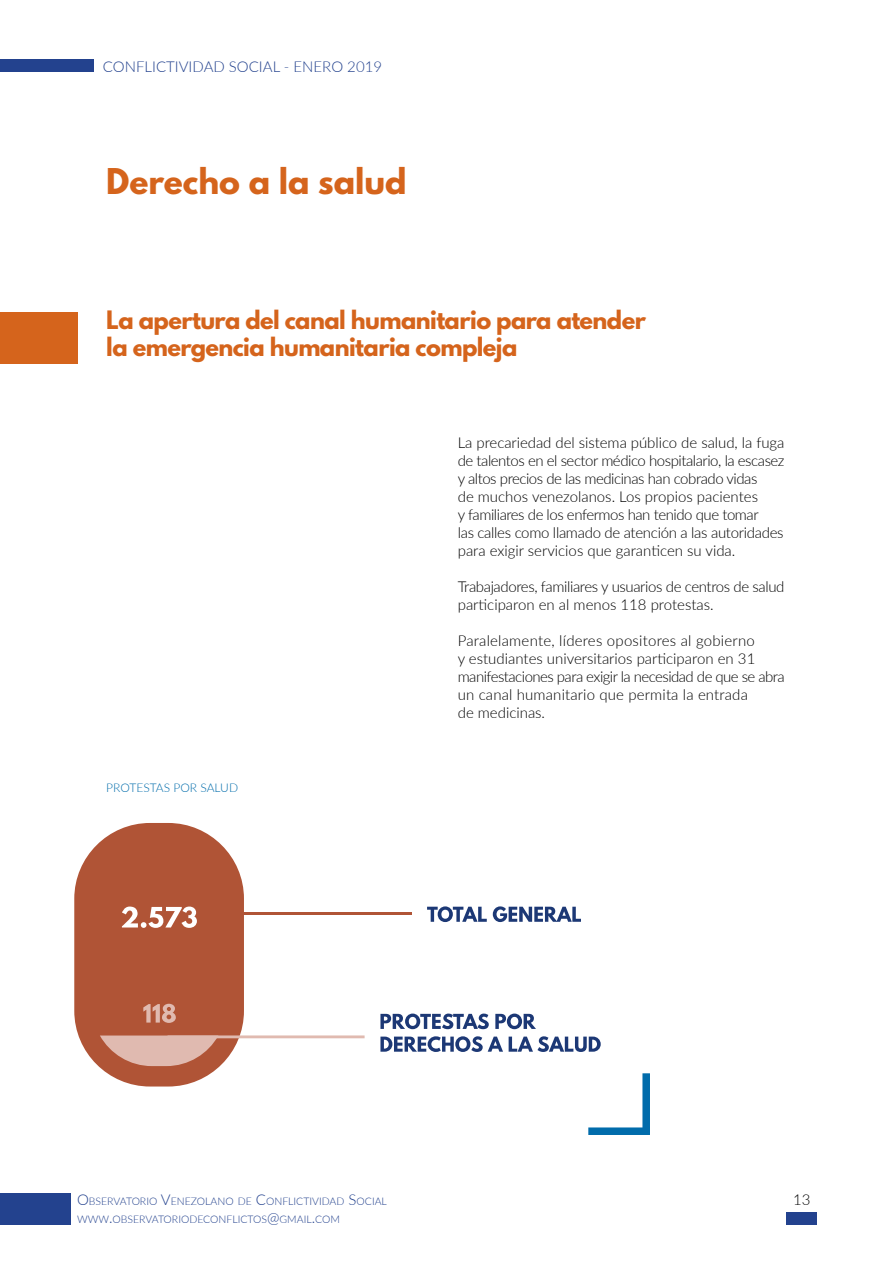
<style>
.page{position:relative;width:893px;height:1263px;background:#fff}
.page>*{position:absolute;margin:0;border:0;box-sizing:border-box;transform-origin:0 0}
.t1{font:700 31.5px "League Spartan";color:#d5641c}
.t2{font:700 22.5px/27px "League Spartan";letter-spacing:-.025em;color:#d5641c}
.t3{font:300 15px/18px "Lato";letter-spacing:-.015em;color:#000}
.t4{font:300 15px "Lato";color:#23428e}
.t5{font:300 12px "Lato";color:#016cab}
.t6{font:300 10.5px/18px "Lato";color:#23428e}
.s1{font-size:15px}
</style>
<div class="page">
<div style="left:0;top:1193px;width:70px;height:31px;background:#23428e"></div>
<div style="left:0;top:60px;width:94px;height:12px;background:#23428e"></div>
<div style="left:787px;top:1212px;width:30px;height:12px;background:#23428e"></div>
<div style="left:0;top:312px;width:77px;height:52px;background:#d5641c"></div>
<div style="left:74px;top:823px;width:170px;height:263px;background:#b05436;border-radius:76px"></div>
<svg style="left:380px;top:1013px;width:109px;height:16px"></svg>
<svg style="left:495px;top:1013px;width:41px;height:16px"></svg>
<svg style="left:380px;top:1036px;width:123px;height:16px"></svg>
<svg style="left:509px;top:1036px;width:92px;height:16px"></svg>
<svg style="left:427px;top:906px;width:60px;height:16px"></svg>
<svg style="left:493px;top:906px;width:88px;height:16px"></svg>
<hr style="left:227px;top:912px;width:185px;height:3px;background:#b05436">
<svg style="left:122px;top:906px;width:75px;height:22px"></svg>
<svg style="left:100px;top:1035px;width:265px;height:31px"></svg>
<svg style="left:143px;top:1004px;width:33px;height:19px"></svg>
<div style="left:642px;top:1073px;width:8px;height:61px;background:#016cab"></div>
<div style="left:588px;top:1127px;width:62px;height:8px;background:#016cab"></div>
<p class="t4" style="left:103px;top:56px;width:30px">CONFLI</p>
<p class="t4" style="left:156px;top:56px;width:20px">CTIVIDAD</p>
<p class="t4" style="left:229px;top:56px;width:75px">SOCIAL - ENER</p>
<p class="t4" style="left:331px;top:56px;width:52px">O 2019</p>
<h1 class="t1" style="left:106px;top:156px;width:302px">Derecho a la salud</h1>
<h2 class="t2" style="left:106px;top:306px;width:541px">La apertura del canal humanitario para atender la emergencia humanitaria compleja</h2>
<p class="t5" style="left:106px;top:780px;width:133px">PROTESTAS POR SALUD</p>
<p class="t3" style="left:458px;top:433px;width:328px">La precariedad del sistema público de salud, la fuga de talentos en el sector médico hospitalario, la escasez y altos precios de las medicinas han cobrado vidas<br>de muchos venezolanos. Los propios pacientes<br>y familiares de los enfermos han tenido que tomar<br>las calles como llamado de atención a las autoridades para exigir servicios que garanticen su vida.</p>
<p class="t3" style="left:458px;top:577px;width:328px">Trabajadores, familiares y usuarios de centros de salud participaron en al menos 118 protestas.</p>
<p class="t3" style="left:458px;top:631px;width:329px">Paralelamente, líderes opositores al gobierno<br>y estudiantes universitarios participaron en 31 manifestaciones para exigir la necesidad de que se abra un canal humanitario que permita la entrada<br>de medicinas.</p>
<p class="t6" style="left:77px;top:1192px;width:311px"><span class="s1">O</span>BSERVATORIO <span class="s1">V</span>ENEZOLANO DE <span class="s1">C</span>ONFLICTIVIDAD <span class="s1">S</span>OCIAL<br>WWW<span class="s1">.</span>OBSERVATORIODECONFLICTOS<span class="s1">@</span>GMAIL<span class="s1">.</span>COM</p>
<p class="t3" style="left:793px;top:1190px;width:19px">13</p>
</div>
